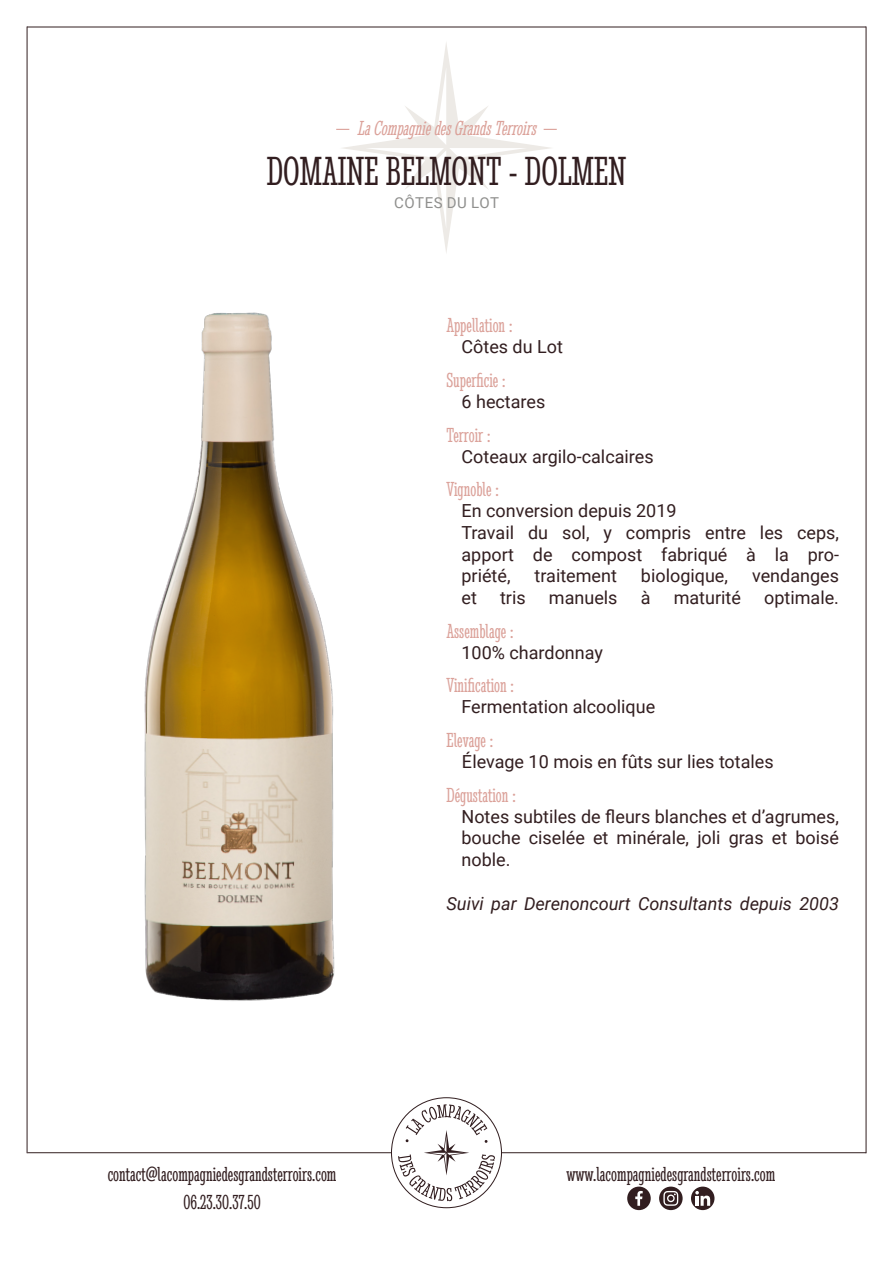
<style>
.page{position:relative;width:893px;height:1263px;background:#fff}
.page>*{position:absolute;margin:0;border:0;box-sizing:border-box;transform-origin:0 0}
.t1{font:ultra-condensed 42px "Stint";color:#321e20}
.t2{font:ultra-condensed 21px/28.5px "Stint";color:#321e20;text-align:center}
.t3{font:ultra-condensed 21px "Stint";color:#dba199}
.t4{font:italic ultra-condensed 21px "Stint";color:#dba199}
.t5{font:18px/21.6px "Roboto";color:#321e20}
.t6{font:italic 18px "Roboto";color:#321e20}
.t7{font:15px "Roboto";letter-spacing:.035em;color:#8f8f8d}
</style>
<div class="page">
<hr style="left:27px;top:27px;width:839px;height:1px;background:#321e20">
<hr style="left:27px;top:27px;width:1px;height:1126px;background:#321e20">
<hr style="left:866px;top:27px;width:1px;height:1126px;background:#321e20">
<svg style="left:398px;top:1104px;width:97px;height:97px"></svg>
<hr style="left:502px;top:1152px;width:364px;height:1px;background:#321e20">
<hr style="left:28px;top:1152px;width:363px;height:1px;background:#321e20">
<div style="left:629px;top:1188px;width:20px;height:20px;background:#321e20;border-radius:50%"></div>
<div style="left:627px;top:1186px;width:24px;height:24px;border:3px solid #321e20;border-radius:50%"></div>
<svg style="left:661px;top:1188px;width:20px;height:20px"></svg>
<div style="left:659px;top:1186px;width:24px;height:24px;border:3px solid #321e20;border-radius:50%"></div>
<div style="left:692px;top:1188px;width:21px;height:20px;background:#321e20;border-radius:50%"></div>
<div style="left:691px;top:1186px;width:23px;height:24px;border:3px solid #321e20;border-radius:50%"></div>
<svg style="left:635px;top:1191px;width:8px;height:15px"></svg>
<svg style="left:663px;top:1191px;width:15px;height:15px"></svg>
<svg style="left:695px;top:1191px;width:15px;height:15px"></svg>
<img style="left:27px;top:297px;width:308px;height:750px">
<svg style="left:340px;top:42px;width:213px;height:211px"></svg>
<svg style="left:544px;top:129px;width:12px;height:1px"></svg>
<svg style="left:337px;top:129px;width:12px;height:1px"></svg>
<p class="t4" style="left:357px;top:117px;width:185px">LaCompagniedesGrandsTerroirs</p>
<h1 class="t1" style="left:267px;top:147px;width:361px">DOMAINE BELMONT - DOLMEN</h1>
<p class="t7" style="left:394px;top:193px;width:106px">CÔTES DU LOT</p>
<p class="t3" style="left:446px;top:313px;width:68px">Appellation :</p>
<p class="t3" style="left:446px;top:368px;width:61px">Superficie :</p>
<p class="t5" style="left:461px;top:335px;width:103px">Côtes du Lot</p>
<p class="t5" style="left:461px;top:390px;width:85px">6 hectares</p>
<p class="t3" style="left:446px;top:423px;width:46px">Terroir :</p>
<p class="t5" style="left:461px;top:445px;width:194px">Coteaux argilo-calcaires</p>
<p class="t5" style="left:461px;top:499px;width:379px">En conversion depuis 2019<br>Travail du sol, y compris entre les ceps, apport de compost fabriqué à la pro&shy;priété,</p>
<p class="t3" style="left:446px;top:478px;width:54px">Vignoble :</p>
<p class="t5" style="left:535px;top:564px;width:84px">traitement</p>
<p class="t5" style="left:641px;top:564px;width:89px">biologique,</p>
<p class="t5" style="left:752px;top:564px;width:88px">vendanges</p>
<p class="t5" style="left:461px;top:586px;width:17px">et</p>
<p class="t5" style="left:500px;top:586px;width:27px">tris</p>
<p class="t5" style="left:549px;top:586px;width:70px">manuels</p>
<p class="t5" style="left:641px;top:586px;width:11px">à</p>
<p class="t5" style="left:674px;top:586px;width:69px">maturité</p>
<p class="t5" style="left:764px;top:586px;width:76px">optimale.</p>
<p class="t5" style="left:461px;top:641px;width:143px">100% chardonnay</p>
<p class="t5" style="left:461px;top:695px;width:195px">Fermentation alcoolique</p>
<p class="t5" style="left:462px;top:750px;width:313px">Élevage 10 mois en fûts sur lies totales</p>
<p class="t5" style="left:461px;top:805px;width:379px;text-align:justify">Notes subtiles de fleurs blanches et d’agrumes, bouche ciselée et minérale, joli gras et boisé noble.</p>
<p class="t6" style="left:446px;top:890px;width:394px">Suivi par Derenoncourt Consultants depuis 2003</p>
<p class="t3" style="left:446px;top:619px;width:69px">Assemblage :</p>
<p class="t3" style="left:446px;top:674px;width:69px">Vinification :</p>
<p class="t3" style="left:446px;top:728px;width:49px">Elevage :</p>
<p class="t3" style="left:446px;top:783px;width:71px">Dégustation :</p>
<p class="t2" style="left:108px;top:1159px;width:230px">contact@lacompagniedesgrandsterroirs.com<br>06.23.30.37.50</p>
<p class="t2" style="left:566px;top:1159px;width:210px">www.lacompagniedesgrandsterroirs.com</p>
</div>
